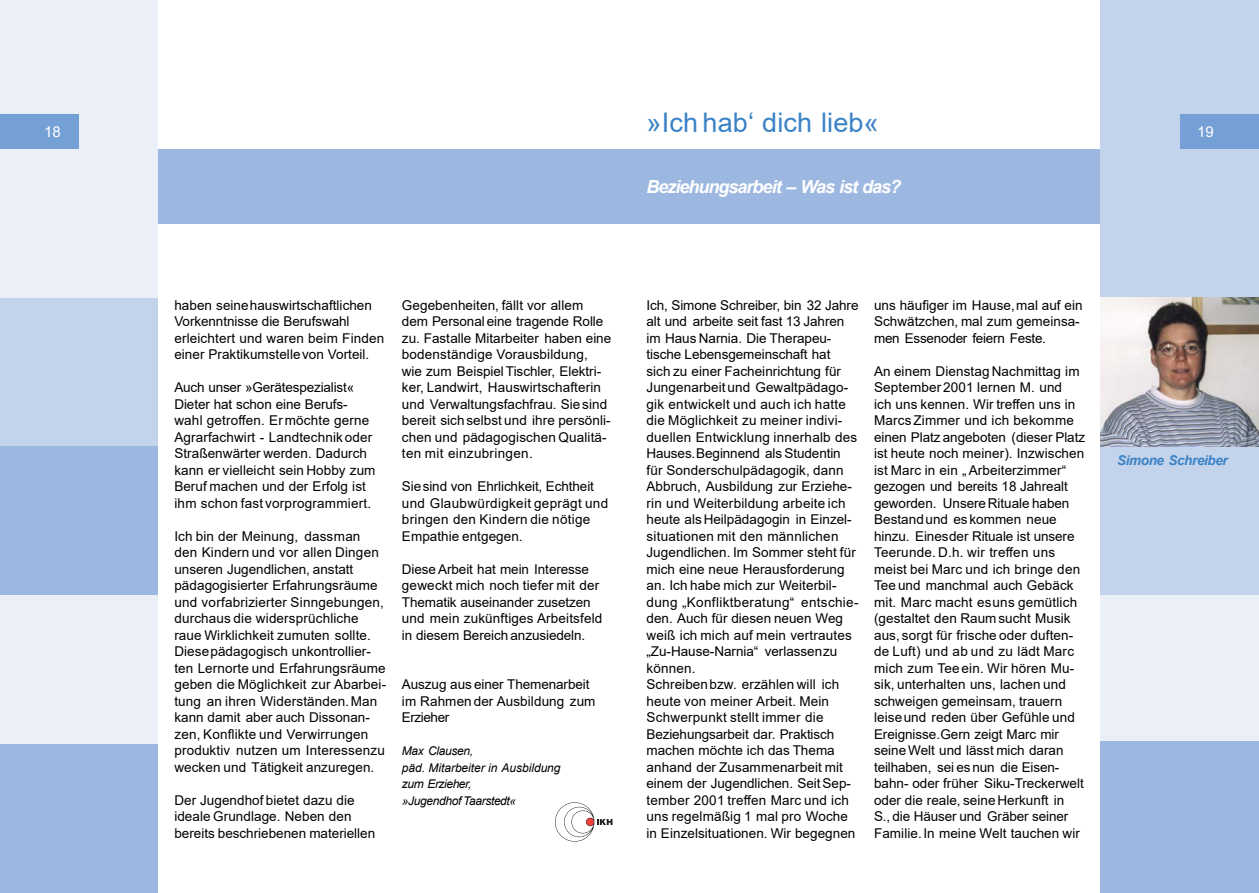
<style>
.page{position:relative;width:1259px;height:893px;background:#fff}
.page>*{position:absolute;margin:0;border:0;box-sizing:border-box;transform-origin:0 0}
.t1{font:27px "Arial";letter-spacing:.005em;color:#3a82c6}
.t2{font:italic 700 18px "Arial";letter-spacing:-.055em;color:#fff}
.t3{font:15px "Arial";color:#fff}
.t4{font:13.5px/16.5px "Arial";letter-spacing:.005em;color:#000}
.t5{font:italic 700 13.5px "Arial";letter-spacing:-.03em;color:#3a82c6}
.t6{font:italic 12px/16.5px "Arial";letter-spacing:-.025em;color:#000}
</style>
<div class="page">
<div style="left:0;top:595px;width:157px;height:149px;background:#ebeff8"></div>
<div style="left:0;top:744px;width:157px;height:149px;background:#9cb7e0"></div>
<div style="left:0;top:0;width:157px;height:149px;background:#ebeff8"></div>
<div style="left:1100px;top:0;width:159px;height:149px;background:#c4d3ec"></div>
<div style="left:1100px;top:592px;width:159px;height:149px;background:#ebeff8"></div>
<div style="left:1100px;top:741px;width:159px;height:152px;background:#9cb7e0"></div>
<div style="left:629px;top:149px;width:472px;height:74px;background:#9cb7e0"></div>
<div style="left:1100px;top:446px;width:159px;height:149px;background:#c4d3ec"></div>
<div style="left:1100px;top:149px;width:159px;height:149px;background:#c4d3ec"></div>
<img style="left:1100px;top:298px;width:159px;height:148px">
<div style="left:1180px;top:115px;width:79px;height:34px;background:#74a0d5"></div>
<svg style="left:555px;top:802px;width:57px;height:40px"></svg>
<div style="left:157px;top:149px;width:472px;height:74px;background:#9cb7e0"></div>
<div style="left:0;top:115px;width:79px;height:34px;background:#74a0d5"></div>
<div style="left:0;top:298px;width:157px;height:148px;background:#c4d3ec"></div>
<div style="left:0;top:149px;width:157px;height:149px;background:#ebeff8"></div>
<div style="left:0;top:446px;width:157px;height:149px;background:#9cb7e0"></div>
<p class="t3" style="left:44px;top:126px;width:18px">18</p>
<h1 class="t1" style="left:646px;top:112px;width:234px">»Ich hab‘ dich lieb«</h1>
<h2 class="t2" style="left:646px;top:180px;width:256px">Beziehungsarbeit – Was ist das?</h2>
<p class="t3" style="left:1197px;top:126px;width:18px">19</p>
<p class="t4" style="left:174px;top:298px;width:211px">haben seinehauswirtschaftlichen Vorkenntnisse die Berufswahl erleichtert und waren beim Finden einer Praktikumstellevon Vorteil.</p>
<p class="t4" style="left:174px;top:381px;width:203px">Auch unser »Gerätespezialist«<br>Dieter hat schon eine Berufs&shy;wahl getroffen. Ermöchte gerne<br>Agrarfachwirt - Landtechnik oder<br>Straßenwärter werden. Dadurch kann er vielleicht sein Hobby zum<br>Beruf machen und der Erfolg ist ihm schon fast vorprogrammiert.</p>
<p class="t4" style="left:174px;top:529px;width:213px">Ich bin der Meinung, dassman den Kindern und vor allen Dingen unseren Jugendlichen, anstatt pädagogisierter Erfahrungsräume und vorfabrizierter Sinngebungen, durchaus die widersprüchliche raue Wirklichkeit zumuten sollte.<br>Diesepädagogisch unkontrollier&shy;ten Lernorte und Erfahrungsräume geben die Möglichkeit zur Abarbei&shy;tung an ihren Widerständen.Man kann damit aber auch Dissonan&shy;zen, Konflikte und Verwirrungen produktiv nutzen um Interessenzu wecken und Tätigkeit anzuregen.</p>
<p class="t4" style="left:174px;top:793px;width:202px">Der Jugendhof bietet dazu die ideale Grundlage. Neben den bereits beschriebenen materiellen</p>
<p class="t4" style="left:402px;top:298px;width:211px">Gegebenheiten, fällt vor allem dem Personal eine tragende Rolle zu. Fastalle Mitarbeiter haben eine bodenständige Vorausbildung, wie zum BeispielTischler, Elektri&shy;ker, Landwirt, Hauswirtschafterin und Verwaltungsfachfrau. Siesind bereit sich selbst und ihre persönli&shy;chen und pädagogischen Qualitä&shy;ten mit einzubringen.</p>
<p class="t4" style="left:402px;top:479px;width:208px">Siesind von Ehrlichkeit, Echtheit und Glaubwürdigkeit geprägt und bringen den Kindern die nötige<br>Empathie entgegen.</p>
<p class="t4" style="left:402px;top:562px;width:202px">DieseArbeit hat mein Interesse geweckt mich noch tiefer mit der<br>Thematik auseinander zusetzen und mein zukünftiges Arbeitsfeld in diesem Bereich anzusiedeln.</p>
<p class="t4" style="left:402px;top:677px;width:195px">Auszug aus einer Themenarbeit im Rahmen der Ausbildung zum<br>Erzieher</p>
<p class="t6" style="left:402px;top:744px;width:160px">Max Clausen,<br>päd. Mitarbeiter in Ausbildung zum Erzieher,<br>»Jugendhof Taarstedt«</p>
<p class="t4" style="left:646px;top:298px;width:214px">Ich, Simone Schreiber, bin 32 Jahre alt und arbeite seit fast 13 Jahren im Haus Narnia. Die Therapeu&shy;tische Lebensgemeinschaft hat<br>sich zu einer Facheinrichtung für<br>Jungenarbeitund Gewaltpädago&shy;gik entwickelt und auch ich hatte die Möglichkeit zu meiner indivi&shy;duellen Entwicklung innerhalb des<br>Hauses.Beginnend als Studentin für Sonderschulpädagogik, dann<br>Abbruch, Ausbildung zur Erziehe&shy;rin und Weiterbildung arbeite ich heute alsHeilpädagogin in Einzel&shy;situationen mit den männlichen<br>Jugendlichen. Im Sommer steht für mich eine neue Herausforderung an. Ich habe mich zur Weiterbil&shy;dung „Konfliktberatung“ entschie&shy;den. Auch für diesen neuen Weg weiß ich mich auf mein vertrautes „Zu-Hause-Narnia“ verlassenzu können.<br>Schreibenbzw. erzählen will ich heute von meiner Arbeit. Mein<br>Schwerpunkt stellt immer die<br>Beziehungsarbeit dar. Praktisch machen möchte ich das Thema anhand der Zusammenarbeit mit einem der Jugendlichen. Seit Sep&shy;tember 2001 treffen Marc und ich uns regelmäßig 1 mal pro Woche in Einzelsituationen. Wir begegnen</p>
<p class="t4" style="left:874px;top:298px;width:210px">uns häufiger im Hause,mal auf ein<br>Schwätzchen, mal zum gemeinsa&shy;men Essenoder feiern Feste.</p>
<p class="t4" style="left:874px;top:364px;width:213px">An einem Dienstag Nachmittag im<br>September 2001 lernen M. und<br>ich uns kennen. Wir treffen uns in<br>MarcsZimmer und ich bekomme einen Platz angeboten (dieser Platz ist heute noch meiner). Inzwischen ist Marc in ein „Arbeiterzimmer“ gezogen und bereits 18 Jahrealt geworden. UnsereRituale haben<br>Bestandund es kommen neue hinzu. Einesder Rituale ist unsere<br>Teerunde. D.h. wir treffen uns meist bei Marc und ich bringe den<br>Tee und manchmal auch Gebäck mit. Marc macht esuns gemütlich (gestaltet den Raum sucht Musik aus, sorgt für frische oder duften&shy;de Luft) und ab und zu lädt Marc mich zum Tee ein. Wir hören Mu&shy;sik, unterhalten uns, lachen und schweigen gemeinsam, trauern leiseund reden über Gefühle und<br>Ereignisse.Gern zeigt Marc mir seineWelt und lässt mich daran teilhaben, sei esnun die Eisen&shy;bahn- oder früher Siku-Treckerwelt oder die reale, seineHerkunft in<br>S., die Häuser und Gräber seiner<br>Familie.In meine Welt tauchen wir</p>
<p class="t5" style="left:1117px;top:455px;width:112px">Simone Schreiber</p>
</div>
